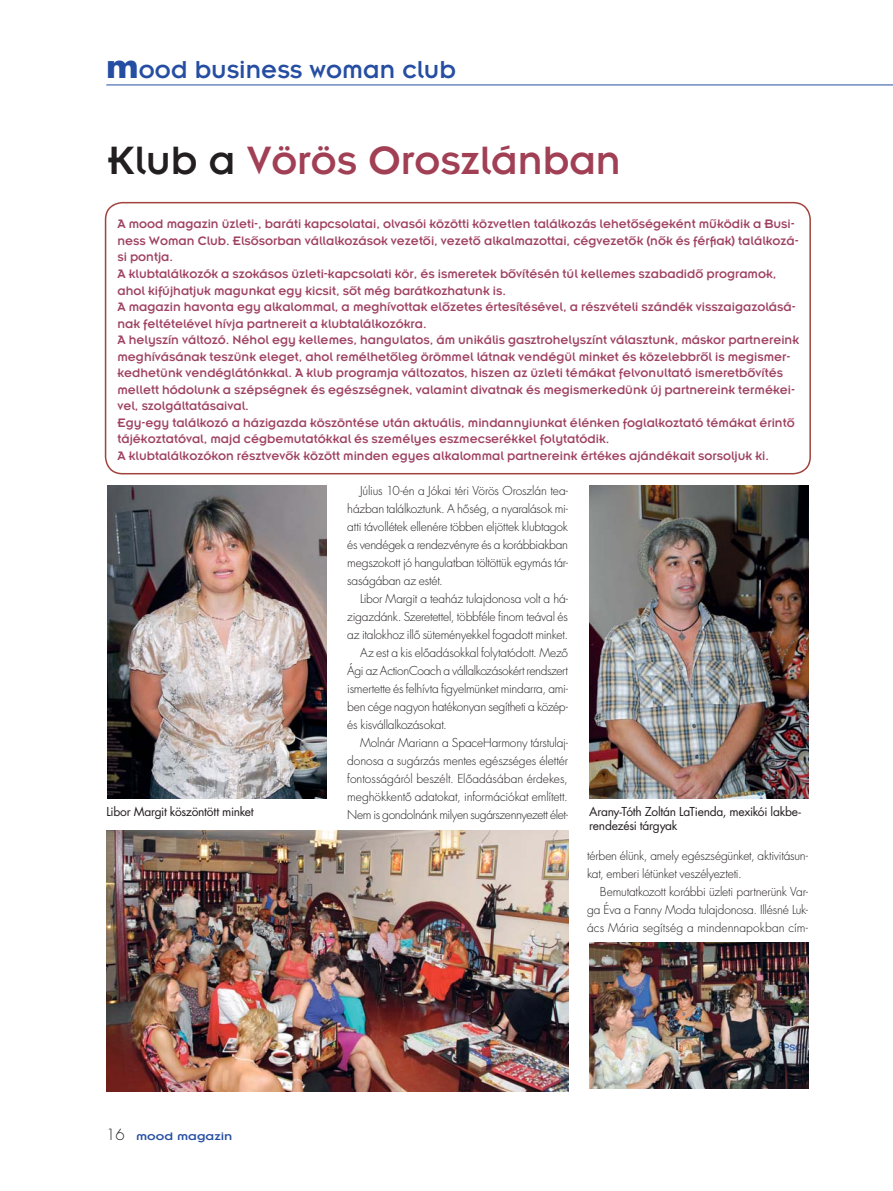
<style>
.page{position:relative;width:893px;height:1191px;background:#fff}
.page>*{position:absolute;margin:0;border:0;box-sizing:border-box;transform-origin:0 0}
.t1{font:43.5px "Insignia Hun";color:#a14055}
.t2{font:27px "Insignia Hun";color:#254ea2}
.t3{font:13.5px/16.5px "Insignia Hun";color:#9f4162}
.t4{font:300 12px/18px "Futura QS";letter-spacing:-.015em;color:#231f20;text-align:justify}
.t5{font:12px/13.5px "Futura QS";letter-spacing:-.025em;color:#231f20}
.t6{font:300 12px "Futura QS";letter-spacing:-.035em;color:#231f20}
.t7{font:300 12px "Futura QS";letter-spacing:.005em;color:#231f20}
.t8{font:12px "Insignia Hun";color:#254ea2;scale:1.2 1}
.s1{font-family:"Futura QS";font-weight:700;font-size:33px}
.s2{color:#231f20}
.s3{font-family:"Futura QS";font-weight:300;font-size:15px;color:#231f20}
</style>
<div class="page">
<hr style="left:106px;top:85px;width:787px;height:1px;background:#254ea2">
<img style="left:108px;top:485px;width:218px;height:313px">
<img style="left:589px;top:942px;width:219px;height:146px">
<svg style="left:105px;top:202px;width:706px;height:272px"></svg>
<img style="left:589px;top:485px;width:220px;height:313px">
<img style="left:106px;top:831px;width:462px;height:261px">
<h2 class="t2" style="left:106px;top:61px;width:351px"><span class="s1">m</span>ood business woman club</h2>
<h1 class="t1" style="left:108px;top:147px;width:515px"><span class="s2">Klub a</span> Vörös Oroszlánban</h1>
<p class="t3" style="left:117px;top:218px;width:683px">A mood magazin üzleti-, baráti kapcsolatai, olvasói közötti közvetlen találkozás lehetõségeként mûködik a Busi&shy;ness Woman Club. Elsõsorban vállalkozások vezetõi, vezetõ alkalmazottai, cégvezetõk (nõk és férfiak) találkozá&shy;si pontja.<br>A klubtalálkozók a szokásos üzleti-kapcsolati kör, és ismeretek bõvítésén túl kellemes szabadidõ programok, ahol kifújhatjuk magunkat egy kicsit, sõt még barátkozhatunk is.<br>A magazin havonta egy alkalommal, a meghívottak elõzetes értesítésével, a részvételi szándék visszaigazolásá&shy;nak feltételével hívja partnereit a klubtalálkozókra.<br>A helyszín változó. Néhol egy kel lemes, hangulatos, ám unikális gasz t ro helyszínt választunk, máskor partnereink meghívásának teszünk eleget, ahol remélhetõleg örömmel látnak vendégül minket és közelebbrõl is megismer&shy;kedhetünk vendéglátónkkal. A klub programja változatos, hiszen az üzleti témákat felvonultató ismeretbõvítés mellett hódolunk a szépségnek és egészségnek, vala mint divatnak és megismerkedünk új partnereink termékei&shy;vel, szolgáltatásaival.<br>Egy-egy találkozó a házigazda köszön tése után aktuális, mind annyi un kat élénken foglalkoztató témákat érintõ tájékoztatóval, majd cégbemutatókkal és személyes eszmecserékkel folytatódik.<br>A klubtalálkozókon résztvevõk között minden egyes alkalommal partnereink értékes ajándékait sorsoljuk ki.</p>
<p class="t4" style="left:347px;top:482px;width:222px;text-indent:13px">Július 10-én a Jókai téri Vörös Oroszlán tea&shy;házban találkoztunk. A hôség, a nyaralások mi&shy;atti távollétek ellenére többen eljöttek klubtagok és vendégek a rendezvényre és a korábbiakban megszokott jó hangulatban töltöttük egymás tár&shy;saságában az estét.</p>
<p class="t4" style="left:360px;top:590px;width:210px">Libor Margit a teaház tulajdonosa volt a há-</p>
<p class="t4" style="left:347px;top:608px;width:222px">zigazdánk. Szeretettel, többféle finom teával és</p>
<p class="t4" style="left:347px;top:626px;width:222px">az italokhoz illô süteményekkel fogadott minket.</p>
<p class="t4" style="left:360px;top:644px;width:210px">Az est a kis elôadásokkal folytatódott. Mezô</p>
<p class="t4" style="left:347px;top:662px;width:222px">Ági az ActionCoach a vállalkozásokért rendszert</p>
<p class="t4" style="left:347px;top:680px;width:222px">ismertette és felhívta figyelmünket mindarra, ami-</p>
<p class="t4" style="left:347px;top:698px;width:222px">ben cége nagyon hatékonyan segítheti a közép-</p>
<p class="t4" style="left:347px;top:716px;width:101px">és kisvállalkozásokat.</p>
<p class="t4" style="left:360px;top:734px;width:210px">Molnár Mariann a SpaceHarmony társtulaj-</p>
<p class="t4" style="left:347px;top:752px;width:222px">donosa a sugárzás mentes egészséges élettér</p>
<p class="t7" style="left:347px;top:772px;width:222px">fontosságáról beszélt. Elôadásában érdekes,</p>
<p class="t4" style="left:347px;top:788px;width:222px">meghökkentô adatokat, információkat említett.</p>
<p class="t6" style="left:347px;top:808px;width:222px">Nem is gondolnánk milyen sugárszennyezett élet-</p>
<p class="t5" style="left:106px;top:806px;width:149px">Libor Margit köszöntött minket</p>
<p class="t5" style="left:589px;top:806px;width:213px">Arany-Tóth Zoltán LaTienda, mexikói lakbe&shy;rendezési tárgyak</p>
<p class="t8" style="left:106px;top:1133px;width:107px"><span class="s3">16</span> mood magazin</p>
<p class="t4" style="left:587px;top:847px;width:222px">térben élünk, amely egészségünket, aktivitásun&shy;kat, emberi létünket veszélyezteti.</p>
<p class="t4" style="left:587px;top:883px;width:222px;text-indent:13px">Bemutatkozott korábbi üzleti partnerünk Var&shy;ga Éva a Fanny Moda tulajdonosa. Illésné Luk&shy;ács Mária segítség a mindennapokban cím-</p>
</div>
